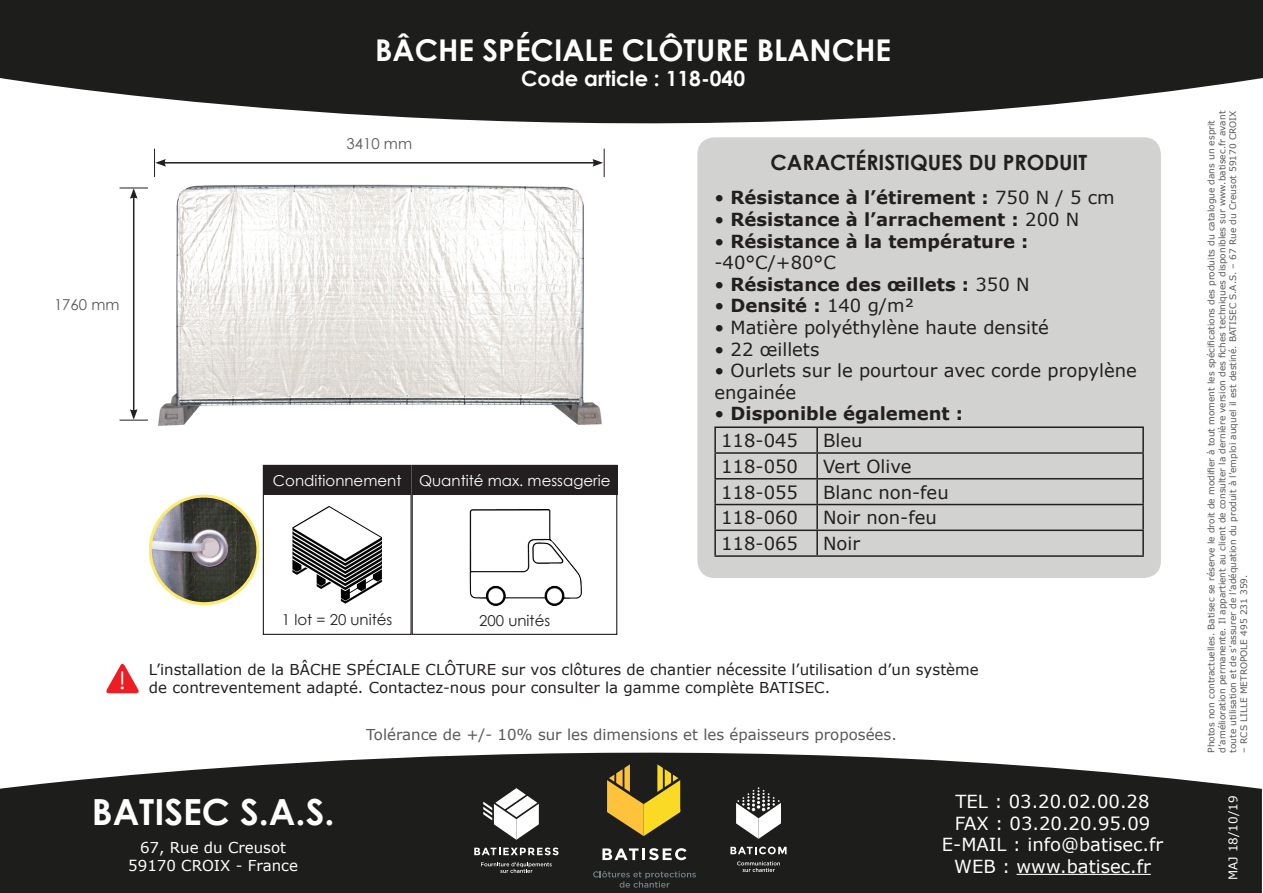
<style>
.page{position:relative;width:1263px;height:893px;background:#fff}
.page>*{position:absolute;margin:0;border:0;box-sizing:border-box;transform-origin:0 0}
.t1{font:700 36px "Century Gothic";color:#fff}
.t2{font:700 30px "Century Gothic";color:#fff}
.t3{font:24px "Century Gothic";color:#fff}
.t4{font:700 21px "Century Gothic";color:#231f20}
.t5{font:700 21px "Century Gothic";color:#fff}
.t6{font:18px/21.6px "Verdana";color:#231f20}
.t7{font:700 18px/21.6px "Verdana";color:#231f20}
.t8{font:18px/21.6px "Verdana";color:#fff;text-align:center}
.t9{font:15px/18px "Verdana";color:#231f20}
.t10{font:15px "Verdana";color:#57585a}
.t11{font:15px "Century Gothic";color:#fff}
.t12{font:15px/18px "Verdana";color:#fff;text-align:center}
.t13{font:15px "Century Gothic";color:#231f20}
.t14{font:15px "Century Gothic";color:#57585a}
.t15{font:12px "Verdana";color:#fff}
.t16{font:9px/10.8px "Verdana";color:#57585a}
.s1{font-weight:400}
.s2{font-weight:700}
</style>
<div class="page">
<svg style="left:0;top:0;width:1263px;height:149px;fill:#1d1d1c"></svg>
<svg style="left:0;top:752px;width:1262px;height:141px;background:#323232"></svg>
<hr style="left:1016px;top:874px;width:135px;height:1px;background:#fff">
<svg style="left:607px;top:764px;width:73px;height:72px;background:#937b26"></svg>
<svg style="left:602px;top:848px;width:84px;height:12px"></svg>
<svg style="left:593px;top:871px;width:103px;height:17px;background:#2d2f30"></svg>
<svg style="left:730px;top:847px;width:56px;height:7px"></svg>
<svg style="left:737px;top:861px;width:43px;height:11px"></svg>
<svg style="left:736px;top:787px;width:45px;height:52px"></svg>
<svg style="left:474px;top:847px;width:84px;height:8px"></svg>
<svg style="left:483px;top:788px;width:56px;height:52px"></svg>
<svg style="left:481px;top:862px;width:71px;height:11px"></svg>
<svg style="left:106px;top:663px;width:33px;height:30px"></svg>
<div style="left:697px;top:137px;width:464px;height:441px;background:#d2d3d0;border-radius:17px"></div>
<hr style="left:714px;top:426px;width:103px;height:2px;background:#231f20">
<hr style="left:817px;top:426px;width:327px;height:2px;background:#231f20">
<hr style="left:714px;top:452px;width:103px;height:2px;background:#231f20">
<hr style="left:817px;top:452px;width:327px;height:2px;background:#231f20">
<hr style="left:714px;top:478px;width:103px;height:1px;background:#231f20">
<hr style="left:817px;top:478px;width:327px;height:1px;background:#231f20">
<hr style="left:816px;top:428px;width:2px;height:24px;background:#231f20">
<hr style="left:816px;top:454px;width:2px;height:24px;background:#231f20">
<hr style="left:816px;top:479px;width:2px;height:25px;background:#231f20">
<hr style="left:816px;top:505px;width:2px;height:25px;background:#231f20">
<hr style="left:816px;top:531px;width:2px;height:24px;background:#231f20">
<hr style="left:714px;top:428px;width:2px;height:24px;background:#231f20">
<hr style="left:1142px;top:428px;width:2px;height:24px;background:#231f20">
<hr style="left:714px;top:454px;width:2px;height:24px;background:#231f20">
<hr style="left:1142px;top:454px;width:2px;height:24px;background:#231f20">
<hr style="left:714px;top:479px;width:2px;height:25px;background:#231f20">
<hr style="left:1142px;top:479px;width:2px;height:25px;background:#231f20">
<hr style="left:714px;top:504px;width:103px;height:1px;background:#231f20">
<hr style="left:714px;top:505px;width:2px;height:25px;background:#231f20">
<hr style="left:817px;top:504px;width:327px;height:1px;background:#231f20">
<hr style="left:1142px;top:505px;width:2px;height:25px;background:#231f20">
<hr style="left:714px;top:530px;width:103px;height:1px;background:#231f20">
<hr style="left:714px;top:531px;width:2px;height:24px;background:#231f20">
<hr style="left:817px;top:530px;width:327px;height:1px;background:#231f20">
<hr style="left:1142px;top:531px;width:2px;height:24px;background:#231f20">
<hr style="left:714px;top:555px;width:103px;height:2px;background:#231f20">
<hr style="left:817px;top:555px;width:327px;height:2px;background:#231f20">
<hr style="left:133px;top:196px;width:1px;height:215px;background:#231f20">
<svg style="left:120px;top:188px;width:28px;height:11px"></svg>
<svg style="left:120px;top:409px;width:28px;height:12px"></svg>
<hr style="left:164px;top:162px;width:431px;height:2px;background:#231f20">
<svg style="left:154px;top:149px;width:12px;height:28px"></svg>
<svg style="left:592px;top:149px;width:13px;height:28px"></svg>
<img style="left:158px;top:184px;width:444px;height:242px">
<img style="left:150px;top:496px;width:108px;height:108px;border-radius:54px">
<div style="left:149px;top:495px;width:110px;height:110px;border:3px solid #fbea6e;border-radius:50%"></div>
<div style="left:263px;top:465px;width:149px;height:170px;border:1px solid #231f20"></div>
<div style="left:263px;top:465px;width:148px;height:30px;background:#231f20"></div>
<svg style="left:292px;top:506px;width:90px;height:98px"></svg>
<div style="left:412px;top:465px;width:205px;height:170px;border:1px solid #231f20"></div>
<div style="left:412px;top:465px;width:205px;height:30px;background:#231f20"></div>
<img style="left:469px;top:510px;width:113px;height:96px">
<h2 class="t2" style="left:375px;top:27px;width:518px">BÂCHE SPÉCIALE CLÔTURE BLANCHE</h2>
<h3 class="t14" style="left:54px;top:294px;width:67px">1760 mm</h3>
<h3 class="t3" style="left:119px;top:664px;width:9px">!</h3>
<h3 class="t5" style="left:521px;top:63px;width:225px">Code article : 118-040</h3>
<h3 class="t14" style="left:347px;top:133px;width:67px">3410 mm</h3>
<h3 class="t11" style="left:273px;top:470px;width:130px">Conditionnement</h3>
<h3 class="t11" style="left:419px;top:470px;width:193px">Quantité max. messagerie</h3>
<h3 class="t4" style="left:771px;top:147px;width:318px">CARACTÉRISTIQUES DU PRODUIT</h3>
<h3 class="t7" style="left:714px;top:187px;width:402px"><span class="s1">•</span> Résistance à l’étirement : <span class="s1">750 N / 5 cm</span></h3>
<h3 class="t7" style="left:714px;top:208px;width:366px"><span class="s1">•</span> Résistance à l’arrachement : <span class="s1">200 N</span></h3>
<h3 class="t7" style="left:714px;top:230px;width:315px"><span class="s1">•</span> Résistance à la température : <span class="s1">-40°C/+80°C</span></h3>
<h3 class="t7" style="left:714px;top:273px;width:317px"><span class="s1">•</span> Résistance des œillets : <span class="s1">350 N</span></h3>
<h3 class="t6" style="left:714px;top:295px;width:201px">• <span class="s2">Densité :</span> 140 g/m²</h3>
<h3 class="t6" style="left:714px;top:317px;width:336px">• Matière polyéthylène haute densité</h3>
<h3 class="t6" style="left:714px;top:338px;width:107px">• 22 œillets</h3>
<h3 class="t6" style="left:714px;top:360px;width:424px">• Ourlets sur le pourtour avec corde propylène engainée</h3>
<h3 class="t7" style="left:721px;top:400px;width:244px;line-height:26.5px;text-indent:-7px"><span class="s1">•</span> Disponible également :<br><span class="s1">118-045</span></h3>
<h3 class="t6" style="left:823px;top:429px;width:41px">Bleu</h3>
<h3 class="t6" style="left:721px;top:455px;width:78px">118-050</h3>
<h3 class="t6" style="left:823px;top:455px;width:90px">Vert Olive</h3>
<h3 class="t6" style="left:721px;top:481px;width:78px">118-055</h3>
<h3 class="t6" style="left:823px;top:481px;width:127px">Blanc non-feu</h3>
<h3 class="t6" style="left:721px;top:507px;width:78px">118-060</h3>
<h3 class="t6" style="left:823px;top:507px;width:115px">Noir non-feu</h3>
<h3 class="t6" style="left:721px;top:532px;width:78px">118-065</h3>
<h3 class="t6" style="left:823px;top:532px;width:39px">Noir</h3>
<h3 class="t13" style="left:282px;top:609px;width:112px">1 lot = 20 unités</h3>
<h3 class="t13" style="left:479px;top:610px;width:73px">200 unités</h3>
<h3 class="t9" style="left:149px;top:661px;width:831px">L’installation de la BÂCHE SPÉCIALE CLÔTURE sur vos clôtures de chantier nécessite l’utilisation d’un système de contreventement adapté. Contactez-nous pour consulter la gamme complète BATISEC.</h3>
<h3 class="t10" style="left:366px;top:724px;width:532px">Tolérance de +/- 10% sur les dimensions et les épaisseurs proposées.</h3>
<h1 class="t1" style="left:92px;top:784px;width:244px">BATISEC S.A.S.</h1>
<h3 class="t12" style="left:128px;top:839px;width:171px">67, Rue du Creusot<br>59170 CROIX - France</h3>
<h3 class="t8" style="left:942px;top:790px;width:223px">TEL : 03.20.02.00.28<br>FAX : 03.20.20.95.09<br>E-MAIL : info@batisec.fr<br>WEB : www.batisec.fr</h3>
<p class="t16" style="left:1206px;top:753px;width:643px;rotate:-90deg">Photos non contractuelles. Batisec se réserve le droit de modifier à tout moment les spécifications des produits du catalogue dans un esprit d’amélioration permanente. Il appartient au client de consulter la dernière version des fiches techniques disponibles sur www.batisec.fr avant toute utilisation et de s’assurer de l’adéquation du produit à l’emploi auquel il est destiné. BATISEC S.A.S. – 67 Rue du Creusot 59170 CROIX</p>
<p class="t16" style="left:1238px;top:753px;width:180px;rotate:-90deg">– RCS LILLE METROPOLE 495 231 359.</p>
<h3 class="t15" style="left:1225px;top:880px;width:86px;rotate:-90deg">MAJ 18/10/19</h3>
</div>
